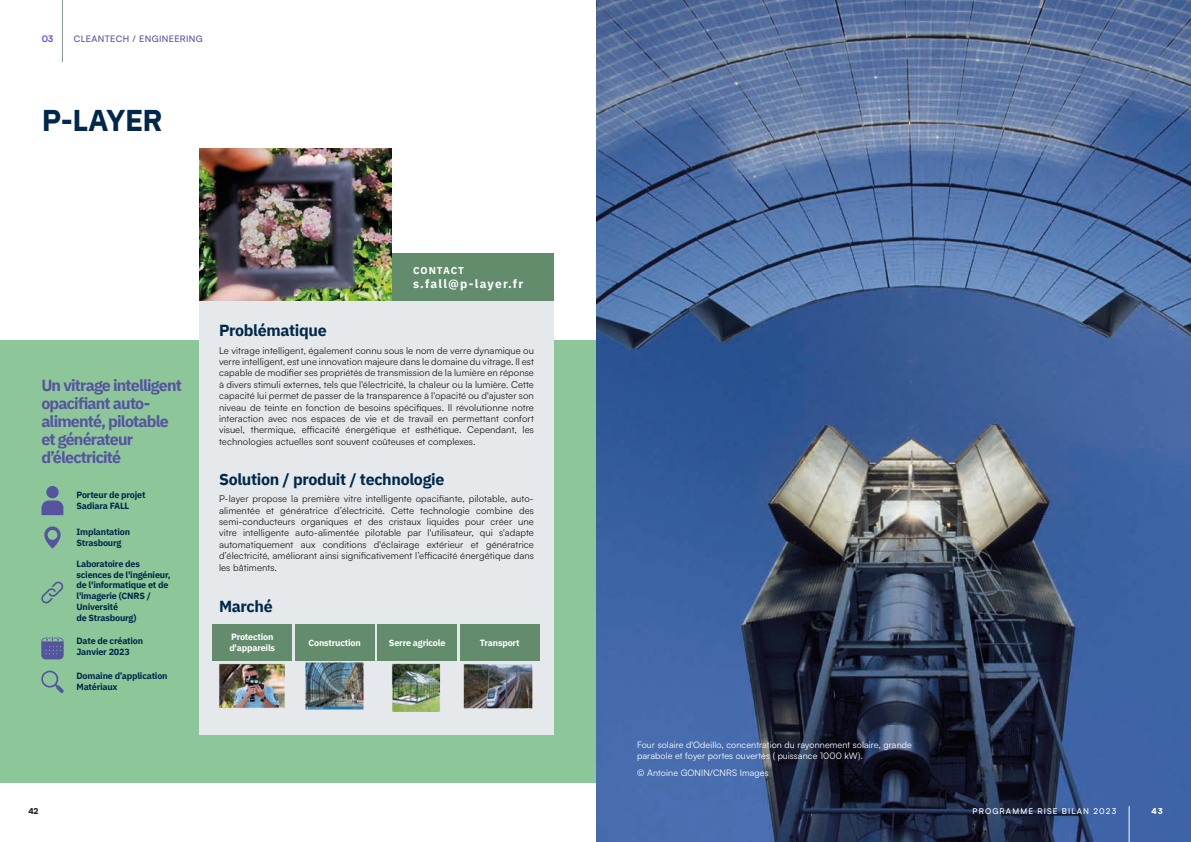
<style>
.page{position:relative;width:1191px;height:842px;background:#fff}
.page>*{position:absolute;margin:0;border:0;box-sizing:border-box;transform-origin:0 0}
.t1{font:700 30px "IBM Plex Sans";letter-spacing:-.02em;color:#00284b}
.t2{font:700 16px/18px "IBM Plex Sans";letter-spacing:-.05em;color:#5654a0}
.t3{font:700 16px "IBM Plex Sans";letter-spacing:-.02em;color:#00284b}
.t4{font:700 12px "IBM Plex Sans";letter-spacing:.1em;color:#fff}
.t5{font:700 10px "IBM Plex Sans";letter-spacing:.095em;color:#fff}
.t6{font:9.5px/11.4px "Satoshi";letter-spacing:.01em;color:#1d1d1b;text-align:justify}
.t7{font:700 9px/10.8px "IBM Plex Sans";letter-spacing:-.02em;color:#00284b}
.t8{font:9px/11.4px "Satoshi";letter-spacing:.01em;color:#fff}
.t9{font:700 9px/10.8px "IBM Plex Sans";letter-spacing:-.02em;color:#fff}
.t10{font:500 9px "Satoshi";letter-spacing:.04em;color:#5654a0}
.t11{font:700 9px "Satoshi";color:#6941eb}
.t12{font:500 8px "Satoshi";letter-spacing:.14em;color:#fff}
.t13{font:900 8px "Satoshi";color:#fff}
.t14{font:900 8px "Satoshi";color:#1d1d1b}
</style>
<div class="page">
<div style="left:0;top:340px;width:595px;height:442px;background:#8dc799"></div>
<div style="left:199px;top:301px;width:355px;height:434px;background:#e6e9ec"></div>
<svg style="left:41px;top:637px;width:22px;height:22px"></svg>
<svg style="left:44px;top:526px;width:17px;height:22px"></svg>
<div style="left:48px;top:530px;width:9px;height:10px;background:#8dc799;border-radius:50%"></div>
<div style="left:46px;top:486px;width:13px;height:12px;background:#5654a0;border-radius:50%"></div>
<svg style="left:42px;top:500px;width:21px;height:15px"></svg>
<svg style="left:41px;top:671px;width:23px;height:22px"></svg>
<div style="left:391px;top:253px;width:163px;height:47px;background:#628c6c"></div>
<svg style="left:41px;top:581px;width:23px;height:22px"></svg>
<img style="left:199px;top:149px;width:192px;height:151px">
<img style="left:212px;top:626px;width:328px;height:86px">
<div style="left:212px;top:624px;width:80px;height:36px;background:#628c6c"></div>
<div style="left:295px;top:624px;width:79px;height:36px;background:#628c6c"></div>
<div style="left:377px;top:624px;width:80px;height:36px;background:#628c6c"></div>
<div style="left:460px;top:624px;width:79px;height:36px;background:#628c6c"></div>
<img style="left:596px;top:0;width:595px;height:842px">
<hr style="left:1128px;top:806px;width:1px;height:36px;background:#fff">
<hr style="left:62px;top:0;width:1px;height:62px;background:#8495a1">
<p class="t11" style="left:42px;top:32px;width:13px">03</p>
<p class="t10" style="left:74px;top:32px;width:130px">CLEANTECH / ENGINEERING</p>
<h1 class="t1" style="left:42px;top:97px;width:122px">P-LAYER</h1>
<h2 class="t2" style="left:41px;top:375px;width:142px">Un vitrage intelligent opacifiant auto&shy;alimenté, pilotable et générateur d’électricité</h2>
<p class="t7" style="left:76px;top:489px;width:71px">Porteur de projet<br>Sadiara FALL</p>
<p class="t7" style="left:76px;top:526px;width:55px">Implantation<br>Strasbourg</p>
<p class="t7" style="left:76px;top:557px;width:96px">Laboratoire des sciences de l'ingénieur, de l'informatique et de l'imagerie (CNRS /<br>Université<br>de Strasbourg)</p>
<p class="t7" style="left:76px;top:634px;width:68px">Date de création<br>Janvier 2023</p>
<p class="t7" style="left:76px;top:670px;width:93px">Domaine d’application<br>Matériaux</p>
<p class="t5" style="left:413px;top:262px;width:52px">CONTACT</p>
<p class="t4" style="left:413px;top:274px;width:112px">s.fall@p-layer.fr</p>
<h2 class="t3" style="left:219px;top:318px;width:109px">Problématique</h2>
<p class="t6" style="left:219px;top:344px;width:316px">Le vitrage intelligent, également connu sous le nom de verre dynamique ou verre intelligent, est une innovation majeure dans le domaine du vitrage. Il est capable de modifier ses propriétés de transmission de la lumière en réponse à divers stimuli externes, tels que l'électricité, la chaleur ou la lumière. Cette capacité lui permet de passer de la transparence à l'opacité ou d'ajuster son niveau de teinte en fonction de besoins spécifiques. Il révolutionne notre interaction avec nos espaces de vie et de travail en permettant confort visuel, thermique, efficacité énergétique et esthétique. Cependant, les technologies actuelles sont souvent coûteuses et complexes.</p>
<h2 class="t3" style="left:219px;top:467px;width:227px">Solution / produit / technologie</h2>
<p class="t6" style="left:219px;top:493px;width:316px">P-layer propose la première vitre intelligente opacifiante, pilotable, auto&shy;alimentée et génératrice d’électricité. Cette technologie combine des semi-conducteurs organiques et des cristaux liquides pour créer une vitre intelligente auto-alimentée pilotable par l'utilisateur, qui s'adapte automatiquement aux conditions d'éclairage extérieur et génératrice d’électricité, améliorant ainsi significativement l’efficacité énergétique dans les bâtiments.</p>
<h2 class="t3" style="left:219px;top:594px;width:55px">Marché</h2>
<p class="t9" style="left:229px;top:631px;width:47px">Protection d'appareils</p>
<p class="t9" style="left:308px;top:636px;width:54px">Construction</p>
<p class="t9" style="left:389px;top:636px;width:58px">Serre agricole</p>
<p class="t9" style="left:480px;top:636px;width:41px">Transport</p>
<p class="t14" style="left:28px;top:805px;width:12px">42</p>
<p class="t8" style="left:637px;top:739px;width:276px">Four solaire d'Odeillo, concentration du rayonnement solaire, grande parabole et foyer portes ouvertes ( puissance 1000 kW).</p>
<p class="t8" style="left:637px;top:767px;width:133px">© Antoine GONIN/CNRS Images</p>
<p class="t12" style="left:972px;top:805px;width:145px">PROGRAMME RISE BILAN 2023</p>
<p class="t13" style="left:1151px;top:805px;width:13px">43</p>
</div>
